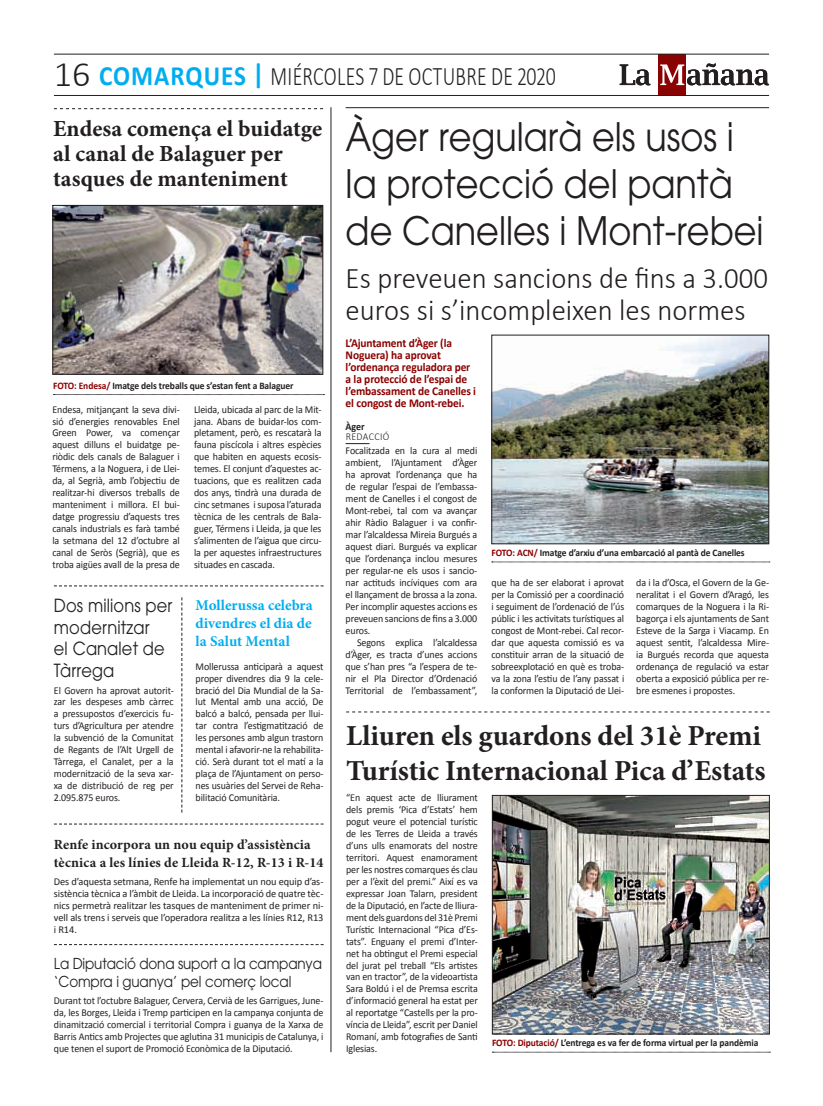
<style>
.page{position:relative;width:823px;height:1106px;background:#fff}
.page>*{position:absolute;margin:0;border:0;box-sizing:border-box;transform-origin:0 0}
.t1{font:39px/46.8px "Avant Garde";color:#231f20;scale:.9 1}
.t2{font:300 30px/32px "Calibri";color:#231f20;scale:.96 1}
.t3{font:700 29px/35px "Minion Pro";letter-spacing:-.005em;color:#231f20}
.t4{font:300 26.8px "Calibri";letter-spacing:.015em;color:#231f20;scale:.74 1}
.t5{font:700 23px/24.9px "Minion Pro";color:#231f20}
.t6{font:18px/21.6px "Avant Garde";letter-spacing:.01em;color:#231f20;scale:.9 1}
.t7{font:15px/18px "Avant Garde";letter-spacing:-.01em;color:#231f20;scale:.9 1}
.t8{font:700 15px/17.9px "Minion Pro";color:#00aeef;text-align:justify}
.t9{font:700 14px/17.9px "Minion Pro";letter-spacing:.01em;color:#231f20}
.t10{font:700 12px/12px "Calibri";letter-spacing:-.01em;color:#8b0202;scale:.95 1}
.t11{font:10.5px/12px "Calibri";letter-spacing:-.01em;color:#231f20;text-align:justify;scale:.95 1}
.t12{font:10.5px/11.9px "Calibri";letter-spacing:-.01em;color:#231f20;text-align:justify}
.t13{font:300 10.5px/10px "Calibri";color:#231f20;scale:.95 1}
.t14{font:700 10px "Calibri";letter-spacing:-.01em;color:#231f20;scale:.95 1}
.s1{font-size:36px}
.s2{font-weight:700;font-size:28px;color:#00aeef}
.s3{font-weight:700}
.s4{color:#8b0202}
</style>
<div class="page">
<div style="left:658px;top:54px;width:27px;height:41px;background:#8b0202"></div>
<svg style="left:660px;top:63px;width:108px;height:22px"></svg>
<svg style="left:619px;top:64px;width:31px;height:21px"></svg>
<hr style="left:54px;top:54px;width:714px;height:1px;background:#231f20">
<hr style="left:54px;top:95px;width:714px;height:1px;background:#231f20">
<svg style="left:345px;top:443px;width:24px;height:1px"></svg>
<hr style="left:345px;top:107px;width:423px;height:1px;background:#231f20">
<svg style="left:491px;top:561px;width:278px;height:1px"></svg>
<img style="left:493px;top:337px;width:273px;height:205px">
<div style="left:491px;top:335px;width:277px;height:209px;border:1px solid #231f20"></div>
<svg style="left:54px;top:108px;width:269px;height:1px"></svg>
<hr style="left:330px;top:107px;width:1px;height:945px;background:#231f20">
<svg style="left:346px;top:711px;width:423px;height:1px"></svg>
<svg style="left:492px;top:1051px;width:278px;height:1px"></svg>
<img style="left:494px;top:797px;width:273px;height:235px">
<div style="left:492px;top:795px;width:277px;height:239px;border:1px solid #231f20"></div>
<svg style="left:54px;top:823px;width:269px;height:1px"></svg>
<svg style="left:54px;top:944px;width:269px;height:1px"></svg>
<svg style="left:54px;top:585px;width:269px;height:1px"></svg>
<svg style="left:181px;top:597px;width:1px;height:215px"></svg>
<svg style="left:53px;top:394px;width:271px;height:1px"></svg>
<img style="left:55px;top:207px;width:266px;height:165px">
<div style="left:53px;top:205px;width:270px;height:169px;border:1px solid #231f20"></div>
<p class="t4" style="left:54px;top:60px;width:679px"><span class="s1">16</span> <span class="s2">COMARQUES |</span> MIÉRCOLES 7 DE OCTUBRE DE 2020</p>
<p class="t1" style="left:345px;top:114px;width:465px">Àger regularà els usos i la protecció del pantà de Canelles i Mont-rebei</p>
<p class="t2" style="left:345px;top:261px;width:441px">Es preveuen sancions de fins a 3.000 euros si s’incompleixen les normes</p>
<p class="t10" style="left:345px;top:337px;width:139px">L’Ajuntament d’Àger (la<br>Noguera) ha aprovat l’ordenança reguladora per a la protecció de l’espai de l’embassament de Canelles i el congost de Mont-rebei.</p>
<p class="t13" style="left:345px;top:421px;width:47px"><span class="s3">Àger </span>redacció</p>
<p class="t11" style="left:345px;top:445px;width:140px">Focalitzada en la cura al medi</p>
<p class="t11" style="left:345px;top:457px;width:140px">ambient, l’Ajuntament d’Àger</p>
<p class="t11" style="left:345px;top:469px;width:140px">ha aprovat l’ordenança que ha</p>
<p class="t11" style="left:345px;top:481px;width:140px">de regular l’espai de l’embassa-</p>
<p class="t11" style="left:345px;top:493px;width:140px">ment de Canelles i el congost de</p>
<p class="t11" style="left:345px;top:505px;width:140px">Mont-rebei, tal com va avançar</p>
<p class="t11" style="left:345px;top:516px;width:140px">ahir Ràdio Balaguer i va confir-</p>
<p class="t11" style="left:345px;top:528px;width:140px">mar l’alcaldessa Mireia Burgués a</p>
<p class="t11" style="left:345px;top:540px;width:140px">aquest diari. Burgués va explicar</p>
<p class="t11" style="left:345px;top:552px;width:140px">que l’ordenança inclou mesures</p>
<p class="t11" style="left:345px;top:564px;width:140px">per regular-ne els usos i sancio-</p>
<p class="t11" style="left:345px;top:576px;width:140px">nar actituds incíviques com ara</p>
<p class="t11" style="left:345px;top:588px;width:140px">el llançament de brossa a la zona.</p>
<p class="t11" style="left:345px;top:600px;width:140px">Per incomplir aquestes accions es</p>
<p class="t11" style="left:345px;top:612px;width:140px">preveuen sancions de fins a 3.000</p>
<p class="t11" style="left:345px;top:624px;width:27px">euros.</p>
<p class="t11" style="left:357px;top:636px;width:128px">Segons explica l’alcaldessa</p>
<p class="t11" style="left:345px;top:648px;width:140px">d’Àger, es tracta d’unes accions</p>
<p class="t11" style="left:345px;top:660px;width:140px">que s’han pres “a l’espera de te-</p>
<p class="t11" style="left:345px;top:672px;width:140px">nir el Pla Director d’Ordenació</p>
<p class="t11" style="left:345px;top:684px;width:140px">Territorial de l’embassament”,</p>
<p class="t5" style="left:53px;top:116px;width:270px">Endesa comença el buidatge al canal de Balaguer per tasques de manteniment</p>
<p class="t14" style="left:53px;top:379px;width:254px"><span class="s4">FOTO: Endesa/</span> Imatge dels treballs que s’estan fent a Balaguer</p>
<p class="t11" style="left:52px;top:403px;width:136px">Endesa, mitjançant la seva divi&shy;sió d’energies renovables Enel Green Power, va començar aquest dilluns el buidatge pe&shy;riòdic dels canals de Balaguer i Térmens, a la Noguera, i de Llei&shy;da, al Segrià, amb l’objectiu de realitzar-hi diversos treballs de manteniment i millora. El bui&shy;datge progressiu d’aquests tres canals industrials es farà també la setmana del 12 d’octubre al canal de Seròs (Segrià), que es troba aigües avall de la presa de</p>
<p class="t11" style="left:194px;top:403px;width:136px">Lleida, ubicada al parc de la Mit&shy;jana. Abans de buidar-los com&shy;pletament, però, es rescatarà la fauna piscícola i altres espècies que habiten en aquests ecosis&shy;temes. El conjunt d’aquestes ac&shy;tuacions, que es realitzen cada dos anys, tindrà una durada de cinc setmanes i suposa l’aturada tècnica de les centrals de Bala&shy;guer, Térmens i Lleida, ja que les s’alimenten de l’aigua que circu&shy;la per aquestes infraestructures situades en cascada.</p>
<p class="t14" style="left:491px;top:546px;width:268px"><span class="s4">FOTO: ACN/</span> Imatge d’arxiu d’una embarcació al pantà de Canelles</p>
<p class="t11" style="left:491px;top:576px;width:141px">que ha de ser elaborat i aprovat per la Comissió per a coordinació i seguiment de l’ordenació de l’ús públic i les activitats turístiques al congost de Mont-rebei. Cal recor&shy;dar que aquesta comissió es va constituir arran de la situació de sobreexplotació en què es troba&shy;va la zona l’estiu de l’any passat i la conformen la Diputació de Llei-</p>
<p class="t11" style="left:636px;top:576px;width:141px">da i la d’Osca, el Govern de la Ge&shy;neralitat i el Govern d’Aragó, les comarques de la Noguera i la Ri&shy;bagorça i els ajuntaments de Sant Esteve de la Sarga i Viacamp. En aquest sentit, l’alcaldessa Mire&shy;ia Burgués recorda que aquesta ordenança de regulació va estar oberta a exposició pública per re&shy;bre esmenes i propostes.</p>
<p class="t6" style="left:54px;top:594px;width:133px">Dos milions per modernitzar<br>el Canalet de<br>Tàrrega</p>
<p class="t11" style="left:54px;top:684px;width:127px">El Govern ha aprovat autorit&shy;zar les despeses amb càrrec a pressupostos d’exercicis fu&shy;turs d’Agricultura per atendre la subvenció de la Comunitat de Regants de l’Alt Urgell de Tàrrega, el Canalet, per a la modernització de la seva xar&shy;xa de distribució de reg per 2.095.875 euros.</p>
<p class="t8" style="left:195px;top:596px;width:118px">Mollerussa celebra divendres el dia de la Salut Mental</p>
<p class="t11" style="left:195px;top:660px;width:136px">Mollerussa anticiparà a aquest proper divendres dia 9 la cele&shy;bració del Dia Mundial de la Sa&shy;lut Mental amb una acció, De balcó a balcó, pensada per llui&shy;tar contra l’estigmatització de les persones amb algun trastorn mental i afavorir-ne la rehabilita&shy;ció. Serà durant tot el matí a la plaça de l’Ajuntament on perso&shy;nes usuàries del Servei de Reha&shy;bilitació Comunitària.</p>
<p class="t3" style="left:346px;top:717px;width:420px">Lliuren els guardons del 31è Premi<br>Turístic Internacional Pica d’Estats</p>
<p class="t11" style="left:346px;top:791px;width:140px">“En aquest acte de lliurament dels premis ‘Pica d’Estats’ hem pogut veure el potencial turístic de les Terres de Lleida a través d’uns ulls enamorats del nostre territori. Aquest enamorament per les nostres comarques és clau per a l’èxit del premi.” Així es va expressar Joan Talarn, president de la Diputació, en l’acte de lliura&shy;ment dels guardons del 31è Premi Turístic Internacional “Pica d’Es&shy;tats”. Enguany el premi d’Inter&shy;net ha obtingut el Premi especial del jurat pel treball “Els artistes van en tractor”, de la videoartista Sara Boldú i el de Premsa escrita d’informació general ha estat per al reportatge “Castells per la pro&shy;víncia de Lleida”, escrit per Daniel Romaní, amb fotografies de Santi Iglesias.</p>
<p class="t9" style="left:54px;top:835px;width:271px">Renfe incorpora un nou equip d’assistència tècnica a les línies de Lleida R-12, R-13 i R-14</p>
<p class="t12" style="left:54px;top:875px;width:271px">Des d’aquesta setmana, Renfe ha implementat un nou equip d’as&shy;sistència tècnica a l’àmbit de Lleida. La incorporació de quatre tèc&shy;nics permetrà realitzar les tasques de manteniment de primer ni&shy;vell als trens i serveis que l’operadora realitza a les línies R12, R13 i R14.</p>
<p class="t7" style="left:54px;top:954px;width:299px">La Diputació dona suport a la campanya ‘Compra i guanya’ pel comerç local</p>
<p class="t11" style="left:54px;top:995px;width:285px">Durant tot l’octubre Balaguer, Cervera, Cervià de les Garrigues, June&shy;da, les Borges, Lleida i Tremp participen en la campanya conjunta de dinamització comercial i territorial Compra i guanya de la Xarxa de Barris Antics amb Projectes que aglutina 31 municipis de Catalunya, i que tenen el suport de Promoció Econòmica de la Diputació.</p>
<p class="t14" style="left:492px;top:1036px;width:282px"><span class="s4">FOTO: Diputació/</span> L’entrega es va fer de forma virtual per la pandèmia</p>
</div>
